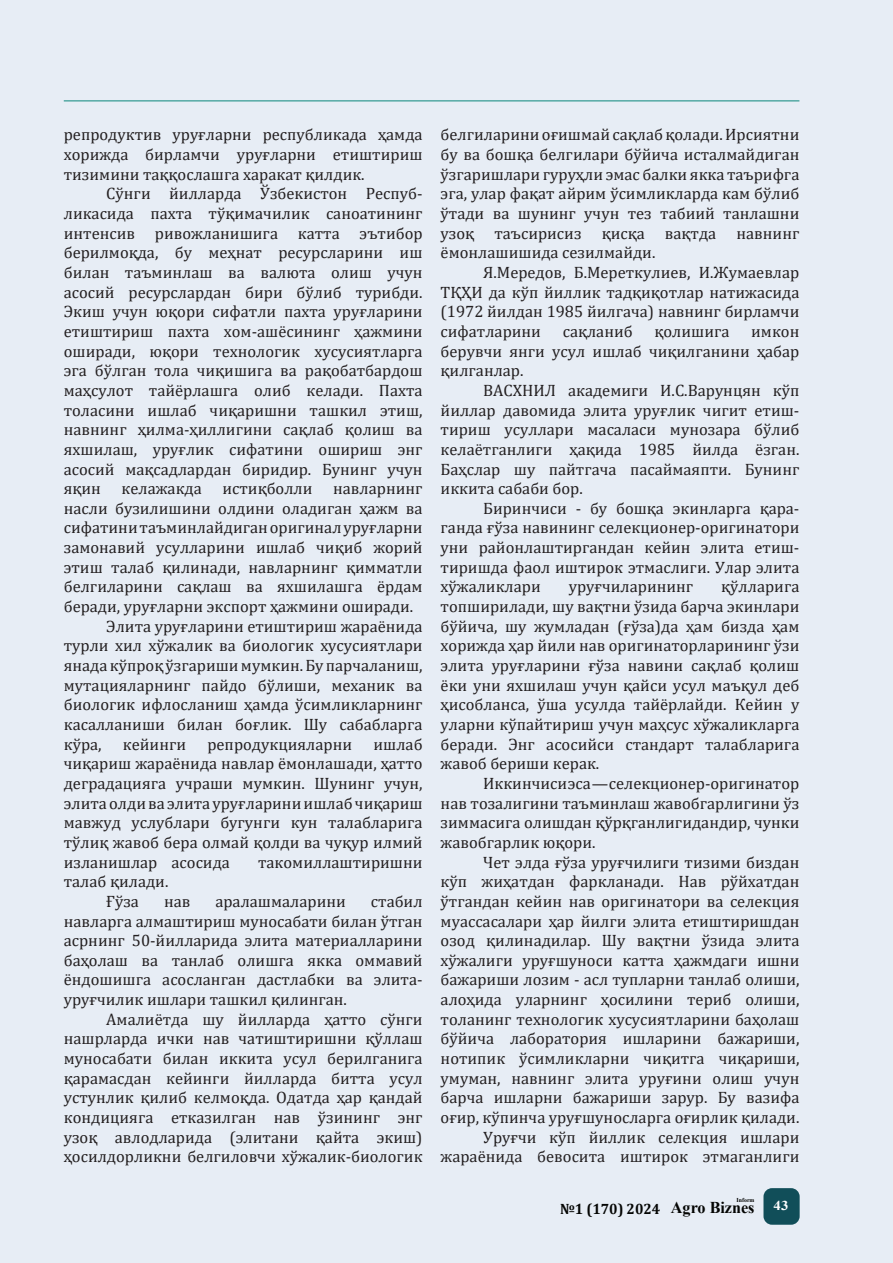
<style>
.page{position:relative;width:893px;height:1263px;background:#e7edf5}
.page>*{position:absolute;margin:0;border:0;box-sizing:border-box;transform-origin:0 0}
.t1{font:16.5px/19.6px "Cambria";color:#231f20;text-align:justify}
.t2{font:700 15px "Cambria";color:#040503;scale:.95 1}
.t3{font:700 6px "Times New Roman";color:#040503}
.s1{font-family:"Times New Roman";font-size:16.5px}
</style>
<div class="page">
<div style="left:763px;top:1188px;width:37px;height:37px;background:#114e59;border-radius:9px"></div>
<hr style="left:64px;top:101px;width:735px;height:1px;background:#0b877c">
<p class="t1" style="left:64px;top:125px;width:360px">репродуктив уруғларни республикада ҳамда хорижда бирламчи уруғларни етиштириш тизимини таққослашга харакат қилдик.</p>
<p class="t1" style="left:64px;top:184px;width:360px;text-indent:43px">Сўнги йилларда Ўзбекистон Респуб&shy;ликасида пахта тўқимачилик саноатининг интенсив ривожланишига катта эътибор берилмоқда, бу меҳнат ресурсларини иш билан таъминлаш ва валюта олиш учун асосий ресурслардан бири бўлиб турибди.<br>Экиш учун юқори сифатли пахта уруғларини етиштириш пахта хом-ашёсининг ҳажмини оширади, юқори технологик хусусиятларга эга бўлган тола чиқишига ва рақобатбардош маҳсулот тайёрлашга олиб келади. Пахта толасини ишлаб чиқаришни ташкил этиш, навнинг ҳилма-ҳиллигини сақлаб қолиш ва яхшилаш, уруғлик сифатини ошириш энг асосий мақсадлардан биридир. Бунинг учун яқин</p>
<p class="t1" style="left:122px;top:479px;width:82px">келажакда</p>
<p class="t1" style="left:223px;top:479px;width:92px">истиқболли</p>
<p class="t1" style="left:64px;top:479px;width:360px;text-indent:269px">навларнинг насли бузилишини олдини оладиган ҳажм ва сифатини таъминлайдиган оригинал уруғларни замонавий усулларини ишлаб чиқиб жорий этиш талаб қилинади, навларнинг қимматли белгиларини сақлаш ва яхшилашга ёрдам беради, уруғларни экспорт ҳажмини оширади.</p>
<p class="t1" style="left:64px;top:616px;width:360px;text-indent:43px">Элита уруғларини етиштириш жараёнида турли хил хўжалик ва биологик хусусиятлари янада кўпроқ ўзгариши мумкин. Бу парчаланиш, мутацияларнинг пайдо бўлиши, механик ва биологик ифлосланиш ҳамда ўсимликларнинг касалланиши билан боғлик. Шу сабабларга кўра,</p>
<p class="t1" style="left:64px;top:734px;width:360px;text-indent:310px">ишлаб чиқариш жараёнида навлар ёмонлашади, ҳатто деградацияга учраши мумкин. Шунинг учун, элита олди ва элита уруғларини ишлаб чиқариш мавжуд услублари бугунги кун талабларига тўлиқ жавоб бера олмай қолди ва чуқур илмий изланишлар асосида</p>
<p class="t1" style="left:123px;top:734px;width:65px">кейинги</p>
<p class="t1" style="left:207px;top:734px;width:146px">репродукцияларни</p>
<p class="t1" style="left:258px;top:852px;width:166px">такомиллаштиришни</p>
<p class="t1" style="left:64px;top:872px;width:106px">талаб қилади.</p>
<p class="t1" style="left:106px;top:891px;width:34px">Ғўза</p>
<p class="t1" style="left:164px;top:891px;width:28px">нав</p>
<p class="t1" style="left:215px;top:891px;width:132px">аралашмаларини</p>
<p class="t1" style="left:64px;top:891px;width:360px;text-indent:307px">стабил навларга алмаштириш муносабати билан ўтган асрнинг 50-йилларида элита материалларини баҳолаш ва танлаб олишга якка оммавий ёндошишга асосланган дастлабки ва элита&shy;уруғчилик ишлари ташкил қилинган.</p>
<p class="t1" style="left:64px;top:1009px;width:360px;text-indent:43px">Амалиётда шу йилларда ҳатто сўнги нашрларда ички нав чатиштиришни қўллаш муносабати билан иккита усул берилганига қарамасдан кейинги йилларда битта усул устунлик қилиб келмоқда. Одатда ҳар қандай кондицияга етказилган нав ўзининг энг узоқ авлодларида (элитани қайта экиш) ҳосилдорликни белгиловчи хўжалик-биологик</p>
<p class="t1" style="left:441px;top:125px;width:360px">белгиларини оғишмай сақлаб қолади. Ирсиятни бу ва бошқа белгилари бўйича исталмайдиган ўзгаришлари гуруҳли эмас балки якка таърифга эга, улар фақат айрим ўсимликларда кам бўлиб ўтади ва шунинг учун тез табиий танлашни узоқ таъсирисиз қисқа вақтда навнинг ёмонлашишида сезилмайди.</p>
<p class="t1" style="left:441px;top:262px;width:360px;text-indent:43px">Я.Мередов, Б.Мереткулиев, И.Жумаевлар ТҚҲИ да кўп йиллик тадқиқотлар натижасида (1972 йилдан 1985 йилгача) навнинг бирламчи сифатларини</p>
<p class="t1" style="left:563px;top:321px;width:71px">сақланиб</p>
<p class="t1" style="left:654px;top:321px;width:77px">қолишига</p>
<p class="t1" style="left:441px;top:321px;width:360px;text-indent:311px">имкон берувчи янги усул ишлаб чиқилганини ҳабар қилганлар.</p>
<p class="t1" style="left:441px;top:380px;width:360px;text-indent:43px">ВАСХНИЛ академиги И.С.Варунцян кўп йиллар давомида элита уруғлик чигит етиш&shy;тириш усуллари масаласи мунозара бўлиб келаётганлиги ҳақида 1985 йилда ёзган.<br>Баҳслар шу пайтгача пасаймаяпти. Бунинг иккита сабаби бор.</p>
<p class="t1" style="left:441px;top:498px;width:360px;text-indent:43px">Биринчиси - бу бошқа экинларга қара&shy;ганда ғўза навининг селекционер-оригинатори уни районлаштиргандан кейин элита етиш&shy;тиришда фаол иштирок этмаслиги. Улар элита хўжаликлари</p>
<p class="t1" style="left:441px;top:577px;width:360px;text-indent:281px">қўлларига топширилади, шу вақтни ўзида барча экинлари бўйича, шу жумладан (ғўза)да ҳам бизда ҳам хорижда ҳар йили нав оригинаторларининг ўзи элита уруғларини ғўза навини сақлаб қолиш ёки уни яхшилаш учун қайси усул маъқул деб ҳисобланса, ўша усулда тайёрлайди. Кейин у уларни кўпайтириш учун маҳсус хўжаликларга беради. Энг асосийси стандарт талабларига жавоб бериши керак.</p>
<p class="t1" style="left:441px;top:773px;width:360px;text-indent:43px">Иккинчиси эса — селекционер-оригинатор нав тозалигини таъминлаш жавобгарлигини ўз зиммасига олишдан қўрқганлигидандир, чунки жавобгарлик юқори.</p>
<p class="t1" style="left:441px;top:852px;width:360px;text-indent:43px">Чет элда ғўза уруғчилиги тизими биздан кўп жиҳатдан фаркланади. Нав рўйхатдан ўтгандан кейин нав оригинатори ва селекция муассасалари ҳар йилги элита етиштиришдан озод қилинадилар. Шу вақтни ўзида элита хўжалиги уруғшуноси катта ҳажмдаги ишни бажариши лозим - асл тупларни танлаб олиши, алоҳида уларнинг ҳосилини териб олиши, толанинг технологик хусусиятларини баҳолаш бўйича лаборатория ишларини бажариши, нотипик ўсимликларни чиқитга чиқариши, умуман, навнинг элита уруғини олиш учун барча ишларни бажариши зарур. Бу вазифа оғир, кўпинча уруғшуносларга оғирлик қилади.</p>
<p class="t1" style="left:441px;top:1127px;width:360px;text-align:right">Уруғчи кўп йиллик селекция ишлари жараёнида бевосита иштирок этмаганлиги</p>
<p class="t1" style="left:569px;top:577px;width:126px">уруғчиларининг</p>
<p class="t3" style="left:737px;top:1196px;width:19px">Inform</p>
<p class="t2" style="left:560px;top:1198px;width:242px">№1 (170) 2024 <span class="s1">Agro Biznes</span> <sup>43</sup></p>
</div>
